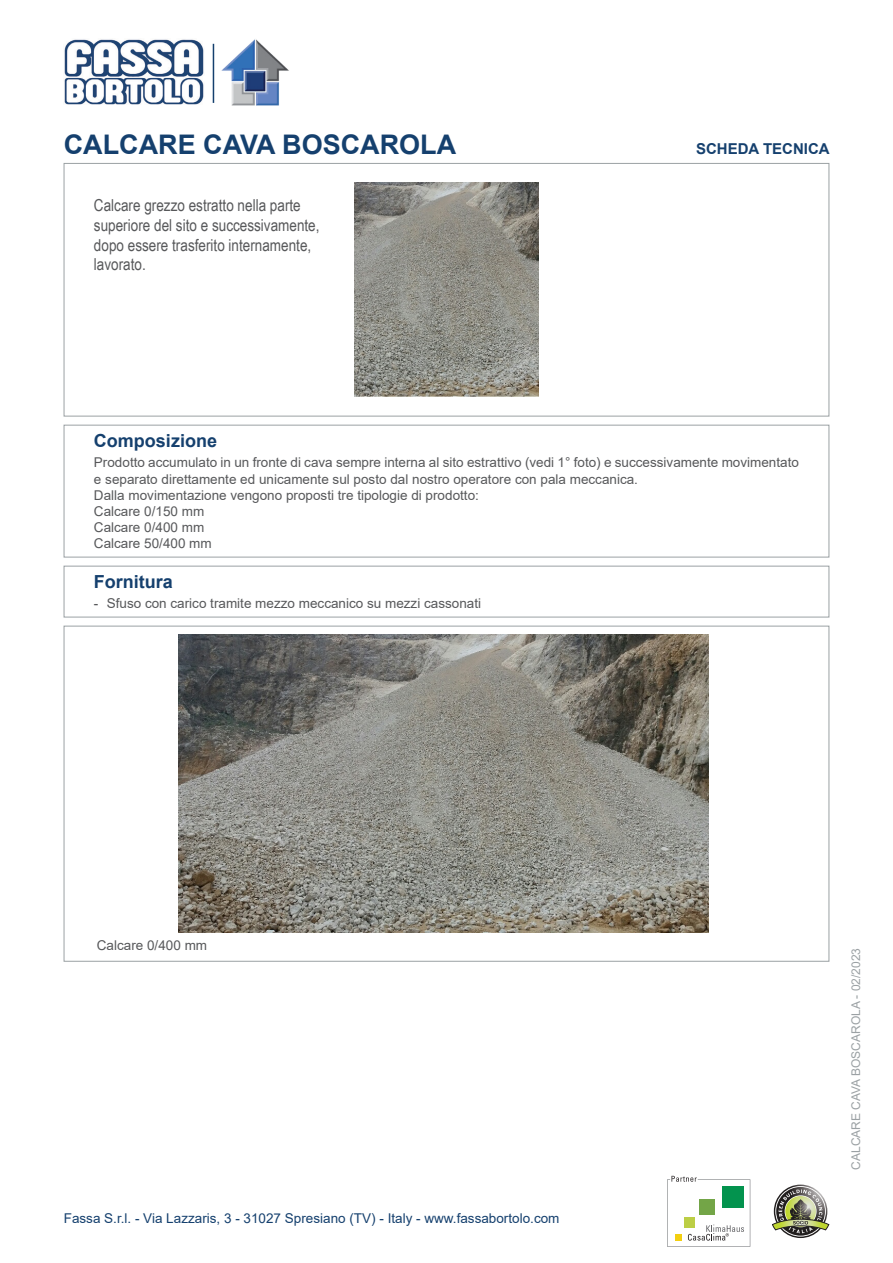
<style>
.page{position:relative;width:893px;height:1263px;background:#fff}
.page>*{position:absolute;margin:0;border:0;box-sizing:border-box;transform-origin:0 0}
.Sottotitolo{font:700 27px "Arial";color:#15406e}
.Titolo{font:700 18px "Arial";color:#15406e}
.Descrizione{font:16.5px/19.8px "Arial Narrow";color:#57585a}
.Scheda_Tecnica{font:700 15px "Arial";color:#15406e}
.Composizione{font:13.5px/16.2px "Arial";color:#57585a}
.t1{font:13.5px "Arial";color:#15406e}
.Frase{font:13.5px "Arial";color:#57585a}
.t2{font:12px "Arial";color:#9ba1a4}
</style>
<div class="page">
<img style="left:354px;top:183px;width:185px;height:214px">
<div style="left:64px;top:163px;width:765px;height:253px;border:1px solid #9ba1a4"></div>
<div style="left:64px;top:425px;width:765px;height:132px;border:1px solid #9ba1a4"></div>
<div style="left:64px;top:566px;width:765px;height:51px;border:1px solid #9ba1a4"></div>
<img style="left:179px;top:635px;width:529px;height:297px">
<svg style="left:667px;top:1176px;width:83px;height:71px"></svg>
<svg style="left:772px;top:1186px;width:57px;height:50px"></svg>
<img style="left:64px;top:39px;width:140px;height:66px">
<hr style="left:213px;top:44px;width:1px;height:59px;background:#15406e">
<img style="left:221px;top:39px;width:68px;height:67px">
<p class="Sottotitolo" style="left:64px;top:126px;width:394px">CALCARE CAVA BOSCAROLA</p>
<p class="Scheda_Tecnica" style="left:696px;top:138px;width:135px">SCHEDA TECNICA</p>
<p class="Descrizione" style="left:94px;top:195px;width:227px">Calcare grezzo estratto nella parte superiore del sito e successivamente, dopo essere trasferito internamente, lavorato.</p>
<p class="Titolo" style="left:94px;top:428px;width:125px">Composizione</p>
<p class="Composizione" style="left:94px;top:454px;width:706px">Prodotto accumulato in un fronte di cava sempre interna al sito estrattivo (vedi 1° foto) e successivamente movimentato e separato direttamente ed unicamente sul posto dal nostro operatore con pala meccanica.</p>
<p class="Composizione" style="left:94px;top:487px;width:386px">Dalla movimentazione vengono proposti tre tipologie di prodotto:</p>
<p class="Composizione" style="left:94px;top:503px;width:112px">Calcare 0/150 mm</p>
<p class="Composizione" style="left:94px;top:519px;width:112px">Calcare 0/400 mm</p>
<p class="Composizione" style="left:94px;top:535px;width:119px">Calcare 50/400 mm</p>
<p class="Titolo" style="left:94px;top:569px;width:81px">Fornitura</p>
<p class="Composizione" style="left:94px;top:595px;width:389px">- Sfuso con carico tramite mezzo meccanico su mezzi cassonati</p>
<p class="Frase" style="left:97px;top:936px;width:112px">Calcare 0/400 mm</p>
<p class="t1" style="left:64px;top:1208px;width:497px">Fassa S.r.l. - Via Lazzaris, 3 - 31027 Spresiano (TV) - Italy - www.fassabortolo.com</p>
<p class="t2" style="left:848px;top:1170px;width:223px;rotate:-90deg">CALCARE CAVA BOSCAROLA - 02/2023</p>
</div>
